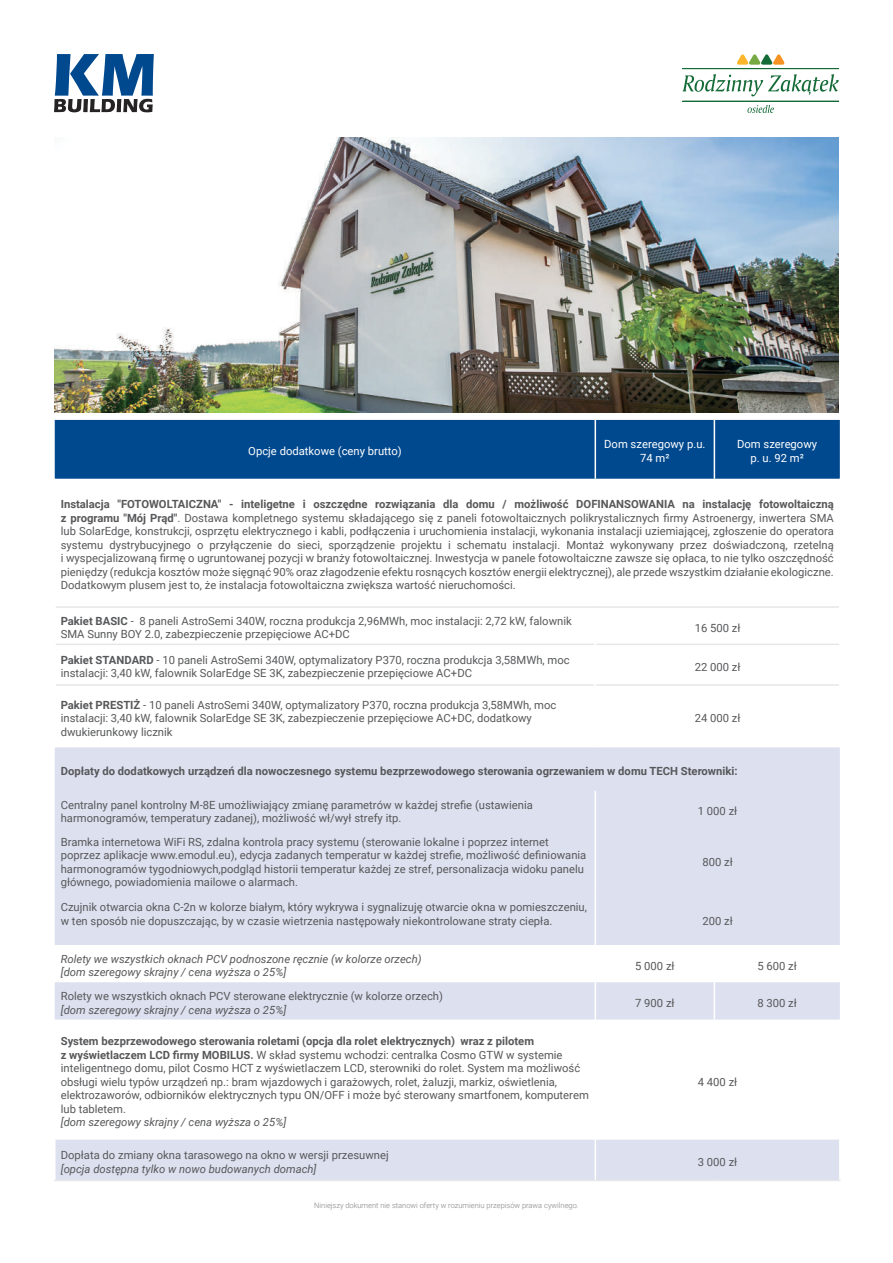
<style>
.page{position:relative;width:893px;height:1263px;background:#fff}
.page>*{position:absolute;margin:0;border:0;box-sizing:border-box;transform-origin:0 0}
.t1{font:11.25px/13.5px "Roboto";color:#57585a}
.t2{font:italic 11.25px/13.5px "Roboto";color:#57585a}
.t3{font:700 11.25px "Roboto";color:#57585a}
.t4{font:11.25px/13.5px "Roboto";color:#fff;text-align:center}
.t5{font:300 7.5px "Roboto";color:#808285}
.s1{font-weight:700}
</style>
<div class="page">
<div style="left:55px;top:420px;width:785px;height:59px;background:#01498e"></div>
<svg style="left:55px;top:747px;width:785px;height:433px;fill:#dde1ef"></svg>
<hr style="left:56px;top:606px;width:539px;height:2px;background:#e6e7e9">
<hr style="left:595px;top:606px;width:119px;height:2px;background:#e6e7e9">
<hr style="left:714px;top:606px;width:125px;height:2px;background:#e6e7e9">
<hr style="left:56px;top:644px;width:539px;height:1px;background:#e6e7e9">
<hr style="left:596px;top:644px;width:118px;height:1px;background:#e6e7e9">
<hr style="left:714px;top:644px;width:125px;height:1px;background:#e6e7e9">
<hr style="left:56px;top:684px;width:539px;height:2px;background:#e6e7e9">
<hr style="left:596px;top:684px;width:118px;height:2px;background:#e6e7e9">
<hr style="left:714px;top:684px;width:125px;height:2px;background:#e6e7e9">
<hr style="left:54px;top:1180px;width:541px;height:1px;background:#e6e7e9">
<hr style="left:595px;top:1180px;width:119px;height:1px;background:#e6e7e9">
<hr style="left:714px;top:1180px;width:127px;height:1px;background:#e6e7e9">
<hr style="left:595px;top:420px;width:1px;height:59px;background:#fff">
<hr style="left:714px;top:420px;width:1px;height:59px;background:#fff">
<hr style="left:595px;top:791px;width:1px;height:37px;background:#fff">
<hr style="left:595px;top:828px;width:1px;height:64px;background:#fff">
<hr style="left:595px;top:892px;width:1px;height:53px;background:#fff">
<hr style="left:595px;top:945px;width:1px;height:37px;background:#fff">
<hr style="left:714px;top:945px;width:1px;height:37px;background:#fff">
<hr style="left:595px;top:982px;width:1px;height:37px;background:#fff">
<hr style="left:714px;top:982px;width:1px;height:37px;background:#fff">
<hr style="left:595px;top:1019px;width:1px;height:121px;background:#fff">
<hr style="left:54px;top:1140px;width:2px;height:40px;background:#fff">
<hr style="left:595px;top:1140px;width:1px;height:40px;background:#fff">
<hr style="left:839px;top:1140px;width:2px;height:40px;background:#fff">
<svg style="left:737px;top:54px;width:48px;height:11px"></svg>
<svg style="left:747px;top:105px;width:27px;height:8px"></svg>
<hr style="left:682px;top:69px;width:157px;height:1px;background:#156b37">
<hr style="left:682px;top:101px;width:157px;height:1px;background:#156b37">
<svg style="left:682px;top:74px;width:157px;height:22px"></svg>
<svg style="left:54px;top:54px;width:100px;height:58px"></svg>
<img style="left:54px;top:137px;width:785px;height:275px">
<p class="t4" style="left:248px;top:444px;width:155px">Opcje dodatkowe (ceny brutto)</p>
<p class="t4" style="left:604px;top:437px;width:103px">Dom szeregowy p.u.<br>74 m²</p>
<p class="t4" style="left:737px;top:437px;width:82px">Dom szeregowy p. u. 92 m²</p>
<p class="t1" style="left:61px;top:497px;width:775px;text-align:justify"><span class="s1">Instalacja "FOTOWOLTAICZNA" - inteligetne i oszczędne rozwiązania dla domu / możliwość DOFINANSOWANIA na instalację fotowoltaiczną z programu "Mój Prąd"</span>. Dostawa kompletnego systemu składającego się z paneli fotowoltaicznych polikrystalicznych firmy Astroenergy, inwertera SMA lub SolarEdge, konstrukcji, osprzętu elektrycznego i kabli, podłączenia i uruchomienia instalacji, wykonania instalacji uziemiającej, zgłoszenie do operatora systemu dystrybucyjnego o przyłączenie do sieci, sporządzenie projektu i schematu instalacji. Montaż wykonywany przez doświadczoną, rzetelną i wyspecjalizowaną firmę o ugruntowanej pozycji w branży fotowoltaicznej. Inwestycja w panele fotowoltaiczne zawsze się opłaca, to nie tylko oszczędność pieniędzy (redukcja kosztów może sięgnąć 90% oraz złagodzenie efektu rosnących kosztów energii elektrycznej), ale przede wszystkim działanie ekologiczne.<br>Dodatkowym plusem jest to, że instalacja fotowoltaiczna zwiększa wartość nieruchomości.</p>
<p class="t1" style="left:61px;top:614px;width:513px"><span class="s1">Pakiet BASIC</span> - 8 paneli AstroSemi 340W, roczna produkcja 2,96MWh, moc instalacji: 2,72 kW, falownik<br>SMA Sunny BOY 2.0, zabezpieczenie przepięciowe AC+DC</p>
<p class="t1" style="left:695px;top:620px;width:47px">16 500 zł</p>
<p class="t1" style="left:61px;top:653px;width:510px"><span class="s1">Pakiet STANDARD</span> - 10 paneli AstroSemi 340W, optymalizatory P370, roczna produkcja 3,58MWh, moc instalacji: 3,40 kW, falownik SolarEdge SE 3K, zabezpieczenie przepięciowe AC+DC</p>
<p class="t1" style="left:695px;top:659px;width:47px">22 000 zł</p>
<p class="t1" style="left:61px;top:697px;width:497px"><span class="s1">Pakiet PRESTIŻ</span> - 10 paneli AstroSemi 340W, optymalizatory P370, roczna produkcja 3,58MWh, moc instalacji: 3,40 kW, falownik SolarEdge SE 3K, zabezpieczenie przepięciowe AC+DC, dodatkowy dwukierunkowy licznik</p>
<p class="t1" style="left:695px;top:711px;width:47px">24 000 zł</p>
<p class="t3" style="left:61px;top:763px;width:678px">Dopłaty do dodatkowych urządzeń dla nowoczesnego systemu bezprzewodowego sterowania ogrzewaniem w domu TECH Sterowniki:</p>
<p class="t1" style="left:61px;top:797px;width:474px">Centralny panel kontrolny M-8E umożliwiający zmianę parametrów w każdej strefie (ustawienia harmonogramów, temperatury zadanej), możliwość wł/wył strefy itp.</p>
<p class="t1" style="left:698px;top:804px;width:41px">1 000 zł</p>
<p class="t1" style="left:61px;top:835px;width:527px">Bramka internetowa WiFi RS, zdalna kontrola pracy systemu (sterowanie lokalne i poprzez internet poprzez aplikacje www.emodul.eu), edycja zadanych temperatur w każdej strefie, możliwość definiowania harmonogramów tygodniowych,podgląd historii temperatur każdej ze stref, personalizacja widoku panelu głównego, powiadomienia mailowe o alarmach.</p>
<p class="t1" style="left:702px;top:855px;width:32px">800 zł</p>
<p class="t1" style="left:61px;top:900px;width:528px">Czujnik otwarcia okna C-2n w kolorze białym, który wykrywa i sygnalizuję otwarcie okna w pomieszczeniu, w ten sposób nie dopuszczając, by w czasie wietrzenia następowały niekontrolowane straty ciepła.</p>
<p class="t1" style="left:702px;top:913px;width:32px">200 zł</p>
<p class="t2" style="left:61px;top:951px;width:362px">Rolety we wszystkich oknach PCV podnoszone ręcznie (w kolorze orzech) [dom szeregowy skrajny / cena wyższa o 25%]</p>
<p class="t1" style="left:635px;top:958px;width:41px">5 000 zł</p>
<p class="t1" style="left:757px;top:958px;width:41px">5 600 zł</p>
<p class="t1" style="left:61px;top:989px;width:384px">Rolety we wszystkich oknach PCV sterowane elektrycznie (w kolorze orzech)</p>
<p class="t2" style="left:61px;top:1002px;width:227px">[dom szeregowy skrajny / cena wyższa o 25%]</p>
<p class="t1" style="left:635px;top:996px;width:41px">7 900 zł</p>
<p class="t1" style="left:757px;top:996px;width:41px">8 300 zł</p>
<p class="t1" style="left:61px;top:1034px;width:530px"><span class="s1">System bezprzewodowego sterowania roletami (opcja dla rolet elektrycznych) wraz z pilotem<br>z wyświetlaczem LCD firmy MOBILUS.</span> W skład systemu wchodzi: centralka Cosmo GTW w systemie inteligentnego domu, pilot Cosmo HCT z wyświetlaczem LCD, sterowniki do rolet. System ma możliwość obsługi wielu typów urządzeń np.: bram wjazdowych i garażowych, rolet, żaluzji, markiz, oświetlenia, elektrozaworów, odbiorników elektrycznych typu ON/OFF i może być sterowany smartfonem, komputerem lub tabletem.</p>
<p class="t2" style="left:61px;top:1115px;width:227px">[dom szeregowy skrajny / cena wyższa o 25%]</p>
<p class="t1" style="left:61px;top:1148px;width:329px">Dopłata do zmiany okna tarasowego na okno w wersji przesuwnej</p>
<p class="t2" style="left:61px;top:1161px;width:257px">[opcja dostępna tylko w nowo budowanych domach]</p>
<p class="t5" style="left:314px;top:1199px;width:266px">Niniejszy dokument nie stanowi oferty w rozumieniu przepisów prawa cywilnego.</p>
<p class="t1" style="left:698px;top:1074px;width:41px">4 400 zł</p>
<p class="t1" style="left:698px;top:1155px;width:41px">3 000 zł</p>
</div>
